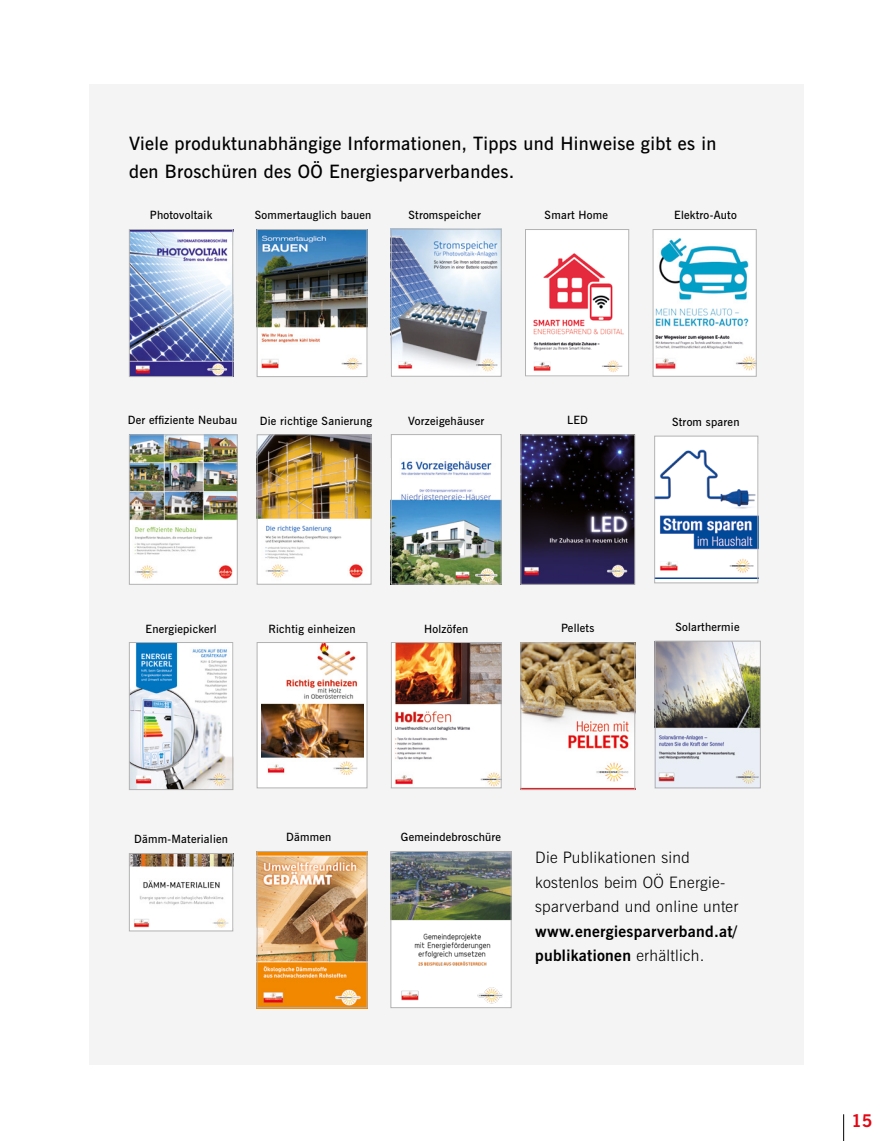
<style>
.page{position:relative;width:893px;height:1141px;background:#fff}
.page>*{position:absolute;margin:0;border:0;box-sizing:border-box;transform-origin:0 0}
.t1{font:600 18.38px/28px "News Gothic BT";letter-spacing:.02em;color:#000}
.t2{font:700 17.5px "News Gothic BT";color:#e30613}
.t3{font:300 15.75px/24.5px "News Gothic BT";letter-spacing:.02em;color:#000}
.t4{font:700 15.75px/24.5px "News Gothic BT";letter-spacing:.02em;color:#000}
.t5{font:600 11.38px "News Gothic BT";letter-spacing:.02em;color:#000}
.s1{font-weight:300}
</style>
<div class="page">
<svg style="left:843px;top:1114px;width:1px;height:27px"></svg>
<div style="left:89px;top:84px;width:715px;height:980px;background:#f4f4f4"></div>
<img style="left:131px;top:436px;width:105px;height:147px">
<div style="left:129px;top:434px;width:109px;height:151px;border:1px solid #b3b2b2"></div>
<img style="left:522px;top:644px;width:111px;height:144px">
<div style="left:520px;top:642px;width:115px;height:148px;border:1px solid #b3b2b2"></div>
<img style="left:657px;top:643px;width:102px;height:143px">
<div style="left:655px;top:641px;width:106px;height:147px;border:1px solid #b3b2b2"></div>
<div style="left:257px;top:643px;width:110px;height:145px;background:#fff"></div>
<img style="left:262px;top:644px;width:101px;height:130px">
<div style="left:257px;top:642px;width:110px;height:146px;border:1px solid #b3b2b2"></div>
<img style="left:393px;top:644px;width:107px;height:142px">
<div style="left:391px;top:642px;width:111px;height:146px;border:1px solid #b3b2b2"></div>
<img style="left:131px;top:231px;width:100px;height:144px">
<div style="left:129px;top:229px;width:104px;height:148px;border:1px solid #b3b2b2"></div>
<div style="left:257px;top:230px;width:110px;height:147px;background:#fff"></div>
<img style="left:259px;top:231px;width:106px;height:139px">
<div style="left:257px;top:229px;width:110px;height:148px;border:1px solid #b3b2b2"></div>
<img style="left:393px;top:231px;width:107px;height:144px">
<div style="left:391px;top:229px;width:111px;height:148px;border:1px solid #b3b2b2"></div>
<img style="left:131px;top:644px;width:100px;height:144px">
<div style="left:129px;top:642px;width:104px;height:148px;border:1px solid #b3b2b2"></div>
<img style="left:131px;top:855px;width:100px;height:73px">
<div style="left:129px;top:853px;width:104px;height:78px;border:1px solid #b3b2b2"></div>
<div style="left:391px;top:435px;width:110px;height:149px;background:#fff"></div>
<img style="left:393px;top:461px;width:107px;height:121px">
<div style="left:391px;top:434px;width:111px;height:150px;border:1px solid #b3b2b2"></div>
<div style="left:653px;top:230px;width:103px;height:146px;background:#fff"></div>
<img style="left:655px;top:238px;width:100px;height:133px">
<div style="left:653px;top:229px;width:104px;height:148px;border:1px solid #b3b2b2"></div>
<div style="left:655px;top:436px;width:103px;height:147px;background:#fff"></div>
<img style="left:656px;top:449px;width:100px;height:130px">
<div style="left:654px;top:436px;width:104px;height:147px;border:1px solid #b3b2b2"></div>
<img style="left:259px;top:853px;width:106px;height:153px">
<div style="left:257px;top:851px;width:110px;height:157px;border:1px solid #b3b2b2"></div>
<img style="left:259px;top:436px;width:110px;height:146px">
<div style="left:257px;top:434px;width:114px;height:151px;border:1px solid #b3b2b2"></div>
<div style="left:525px;top:230px;width:104px;height:146px;background:#fff"></div>
<img style="left:533px;top:253px;width:91px;height:120px">
<div style="left:525px;top:229px;width:104px;height:147px;border:1px solid #b3b2b2"></div>
<img style="left:522px;top:436px;width:111px;height:147px">
<div style="left:520px;top:434px;width:115px;height:151px;border:1px solid #b3b2b2"></div>
<img style="left:392px;top:853px;width:118px;height:153px">
<div style="left:390px;top:851px;width:122px;height:157px;border:1px solid #b3b2b2"></div>
<h1 class="t1" style="left:129px;top:129px;width:589px">Viele produktunabhängige Informationen, Tipps und Hinweise gibt es in den Broschüren des OÖ Energiesparverbandes.</h1>
<p class="t5" style="left:150px;top:208px;width:64px">Photovoltaik</p>
<p class="t5" style="left:255px;top:208px;width:118px">Sommertauglich bauen</p>
<p class="t5" style="left:408px;top:208px;width:74px">Stromspeicher</p>
<p class="t5" style="left:545px;top:208px;width:65px">Smart Home</p>
<p class="t5" style="left:674px;top:208px;width:64px">Elektro-Auto</p>
<p class="t5" style="left:128px;top:413px;width:111px">Der effiziente Neubau</p>
<p class="t5" style="left:260px;top:414px;width:114px">Die richtige Sanierung</p>
<p class="t5" style="left:408px;top:414px;width:77px">Vorzeigehäuser</p>
<p class="t5" style="left:567px;top:413px;width:22px">LED</p>
<p class="t5" style="left:672px;top:415px;width:69px">Strom sparen</p>
<p class="t5" style="left:146px;top:622px;width:73px">Energiepickerl</p>
<p class="t5" style="left:268px;top:622px;width:89px">Richtig einheizen</p>
<p class="t5" style="left:424px;top:622px;width:46px">Holzöfen</p>
<p class="t5" style="left:561px;top:621px;width:35px">Pellets</p>
<p class="t5" style="left:675px;top:620px;width:66px">Solarthermie</p>
<p class="t5" style="left:134px;top:832px;width:95px">Dämm-Materialien</p>
<p class="t5" style="left:286px;top:830px;width:47px">Dämmen</p>
<p class="t5" style="left:401px;top:830px;width:102px">Gemeindebroschüre</p>
<h3 class="t3" style="left:535px;top:845px;width:205px">Die Publikationen sind kostenlos beim OÖ Energie&shy;sparverband und online unter</h3>
<h3 class="t4" style="left:535px;top:919px;width:204px">www.energiesparverband.at/ publikationen <span class="s1">erhältlich.</span></h3>
<h2 class="t2" style="left:851px;top:1110px;width:23px">15</h2>
</div>
